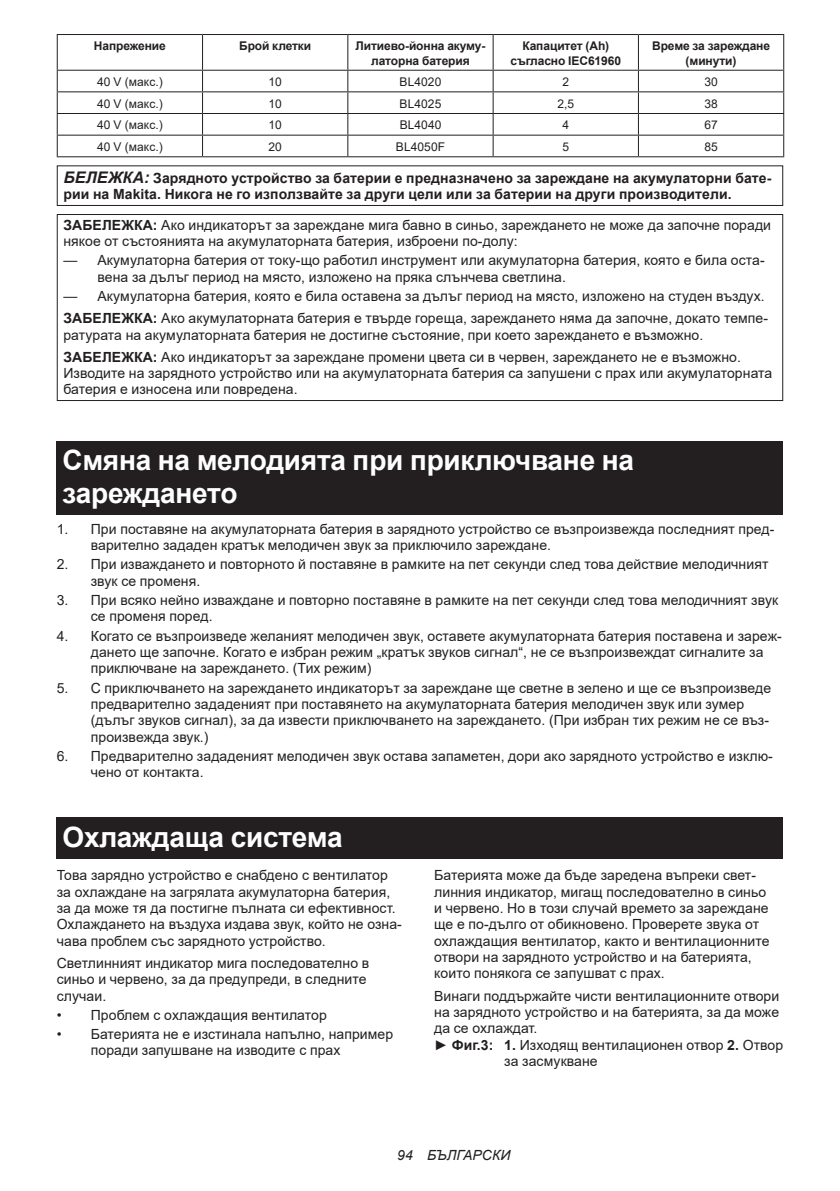
<style>
.page{position:relative;width:840px;height:1191px;background:#fff}
.page>*{position:absolute;margin:0;border:0;box-sizing:border-box;transform-origin:0 0}
.t1{font:700 28px/32.8px "Arial";letter-spacing:-.01em;color:#fff}
.t2{font:14px/16.4px "Arial";letter-spacing:.005em;color:#231f20}
.t3{font:700 14px/16.4px "Arial";letter-spacing:.005em;color:#231f20}
.t4{font:italic 14px "Arial";letter-spacing:.005em;color:#231f20}
.t5{font:700 12px/14px "Arial";letter-spacing:-.01em;color:#231f20;text-align:center}
.t6{font:12px "Arial";letter-spacing:.005em;color:#231f20}
.s1{font-style:italic;font-size:16px}
.s2{font-weight:700}
</style>
<div class="page">
<hr style="left:57px;top:34px;width:145px;height:1px;background:#231f20">
<hr style="left:57px;top:35px;width:1px;height:35px;background:#231f20">
<hr style="left:202px;top:34px;width:145px;height:1px;background:#231f20">
<hr style="left:202px;top:35px;width:1px;height:35px;background:#231f20">
<hr style="left:347px;top:34px;width:146px;height:1px;background:#231f20">
<hr style="left:347px;top:35px;width:1px;height:35px;background:#231f20">
<hr style="left:493px;top:34px;width:145px;height:1px;background:#231f20">
<hr style="left:492px;top:35px;width:1px;height:35px;background:#231f20">
<hr style="left:638px;top:34px;width:145px;height:1px;background:#231f20">
<hr style="left:637px;top:35px;width:1px;height:35px;background:#231f20">
<hr style="left:782px;top:35px;width:1px;height:35px;background:#231f20">
<hr style="left:57px;top:70px;width:145px;height:1px;background:#231f20">
<hr style="left:202px;top:70px;width:145px;height:1px;background:#231f20">
<hr style="left:347px;top:70px;width:146px;height:1px;background:#231f20">
<hr style="left:493px;top:70px;width:145px;height:1px;background:#231f20">
<hr style="left:638px;top:70px;width:145px;height:1px;background:#231f20">
<hr style="left:57px;top:91px;width:145px;height:1px;background:#231f20">
<hr style="left:202px;top:91px;width:145px;height:1px;background:#231f20">
<hr style="left:347px;top:91px;width:146px;height:1px;background:#231f20">
<hr style="left:493px;top:91px;width:145px;height:1px;background:#231f20">
<hr style="left:638px;top:91px;width:145px;height:1px;background:#231f20">
<hr style="left:57px;top:113px;width:145px;height:1px;background:#231f20">
<hr style="left:202px;top:113px;width:145px;height:1px;background:#231f20">
<hr style="left:347px;top:113px;width:146px;height:1px;background:#231f20">
<hr style="left:493px;top:113px;width:145px;height:1px;background:#231f20">
<hr style="left:638px;top:113px;width:145px;height:1px;background:#231f20">
<hr style="left:57px;top:135px;width:145px;height:1px;background:#231f20">
<svg style="left:57px;top:71px;width:1px;height:85px"></svg>
<hr style="left:202px;top:135px;width:145px;height:1px;background:#231f20">
<svg style="left:202px;top:71px;width:1px;height:85px"></svg>
<hr style="left:347px;top:135px;width:146px;height:1px;background:#231f20">
<svg style="left:347px;top:71px;width:1px;height:85px"></svg>
<hr style="left:493px;top:135px;width:145px;height:1px;background:#231f20">
<svg style="left:492px;top:71px;width:1px;height:85px"></svg>
<hr style="left:638px;top:135px;width:145px;height:1px;background:#231f20">
<svg style="left:637px;top:71px;width:1px;height:85px"></svg>
<hr style="left:57px;top:156px;width:145px;height:1px;background:#231f20">
<hr style="left:202px;top:156px;width:145px;height:1px;background:#231f20">
<hr style="left:347px;top:156px;width:146px;height:1px;background:#231f20">
<hr style="left:493px;top:156px;width:145px;height:1px;background:#231f20">
<hr style="left:638px;top:156px;width:145px;height:1px;background:#231f20">
<div style="left:57px;top:165px;width:725px;height:41px;border:1px solid #231f20"></div>
<div style="left:57px;top:214px;width:725px;height:187px;border:1px solid #231f20"></div>
<div style="left:57px;top:441px;width:725px;height:73px;background:#231f20"></div>
<div style="left:57px;top:817px;width:725px;height:41px;background:#231f20"></div>
<p class="t5" style="left:94px;top:39px;width:73px">Напрежение</p>
<p class="t5" style="left:239px;top:39px;width:74px">Брой клетки</p>
<p class="t5" style="left:355px;top:39px;width:131px">Литиево-йонна акуму&shy;латорна батерия</p>
<p class="t5" style="left:510px;top:39px;width:112px">Капацитет (Ah) съгласно IEC61960</p>
<p class="t5" style="left:651px;top:39px;width:119px">Време за зареждане (минути)</p>
<p class="t6" style="left:97px;top:74px;width:67px">40 V (макс.)</p>
<p class="t6" style="left:268px;top:74px;width:15px">10</p>
<p class="t6" style="left:399px;top:74px;width:43px">BL4020</p>
<p class="t6" style="left:562px;top:74px;width:8px">2</p>
<p class="t6" style="left:704px;top:74px;width:15px">30</p>
<p class="t6" style="left:97px;top:95px;width:67px">40 V (макс.)</p>
<p class="t6" style="left:268px;top:95px;width:15px">10</p>
<p class="t6" style="left:399px;top:95px;width:43px">BL4025</p>
<p class="t6" style="left:557px;top:95px;width:18px">2,5</p>
<p class="t6" style="left:704px;top:95px;width:15px">38</p>
<p class="t6" style="left:97px;top:117px;width:67px">40 V (макс.)</p>
<p class="t6" style="left:268px;top:117px;width:15px">10</p>
<p class="t6" style="left:399px;top:117px;width:43px">BL4040</p>
<p class="t6" style="left:562px;top:117px;width:8px">4</p>
<p class="t6" style="left:704px;top:117px;width:15px">67</p>
<p class="t6" style="left:97px;top:139px;width:67px">40 V (макс.)</p>
<p class="t6" style="left:268px;top:139px;width:15px">20</p>
<p class="t6" style="left:396px;top:139px;width:51px">BL4050F</p>
<p class="t6" style="left:562px;top:139px;width:8px">5</p>
<p class="t6" style="left:704px;top:139px;width:15px">85</p>
<p class="t3" style="left:63px;top:170px;width:709px"><span class="s1">БЕЛЕЖКА:</span> Зарядното устройство за батерии е предназначено за зареждане на акумулаторни бате&shy;рии на Makita. Никога не го използвайте за други цели или за батерии на други производители.</p>
<p class="t2" style="left:63px;top:217px;width:708px"><span class="s2">ЗАБЕЛЕЖКА:</span> Ако индикаторът за зареждане мига бавно в синьо, зареждането не може да започне поради някое от състоянията на акумулаторната батерия, изброени по-долу:</p>
<p class="t2" style="left:97px;top:252px;width:668px;text-indent:-34px">— Акумулаторна батерия от току-що работил инструмент или акумулаторна батерия, която е била оста&shy;вена за дълъг период на място, изложено на пряка слънчева светлина.</p>
<p class="t2" style="left:63px;top:285px;width:705px;line-height:22px">— Акумулаторна батерия, която е била оставена за дълъг период на място, изложено на студен въздух.<br><span class="s2">ЗАБЕЛЕЖКА:</span> Ако акумулаторната батерия е твърде гореща, зареждането няма да започне, докато темпе-</p>
<p class="t2" style="left:63px;top:323px;width:678px;line-height:22px">ратурата на акумулаторната батерия не достигне състояние, при което зареждането е възможно.<br><span class="s2">ЗАБЕЛЕЖКА:</span> Ако индикаторът за зареждане промени цвета си в червен, зареждането не е възможно.</p>
<p class="t2" style="left:63px;top:365px;width:710px">Изводите на зарядното устройство или на акумулаторната батерия са запушени с прах или акумулаторната батерия е износена или повредена.</p>
<h1 class="t1" style="left:62px;top:444px;width:573px">Смяна на мелодията при приключване на зареждането</h1>
<p class="t2" style="left:91px;top:520px;width:684px;text-indent:-34px">1. При поставяне на акумулаторната батерия в зарядното устройство се възпроизвежда последният пред&shy;варително зададен кратък мелодичен звук за приключило зареждане.</p>
<p class="t2" style="left:91px;top:556px;width:678px;text-indent:-34px">2. При изваждането и повторното й поставяне в рамките на пет секунди след това действие мелодичният звук се променя.</p>
<p class="t2" style="left:91px;top:592px;width:688px;text-indent:-34px">3. При всяко нейно изваждане и повторно поставяне в рамките на пет секунди след това мелодичният звук се променя поред.</p>
<p class="t2" style="left:91px;top:627px;width:692px;text-indent:-34px">4. Когато се възпроизведе желаният мелодичен звук, оставете акумулаторната батерия поставена и зареж&shy;дането ще започне. Когато е избран режим „кратък звуков сигнал“, не се възпроизвеждат сигналите за приключване на зареждането. (Тих режим)</p>
<p class="t2" style="left:91px;top:679px;width:681px;text-indent:-34px">5. С приключването на зареждането индикаторът за зареждане ще светне в зелено и ще се възпроизведе предварително зададеният при поставянето на акумулаторната батерия мелодичен звук или зумер (дълъг звуков сигнал), за да извести приключването на зареждането. (При избран тих режим не се въз&shy;произвежда звук.)</p>
<p class="t2" style="left:91px;top:747px;width:683px;text-indent:-34px">6. Предварително зададеният мелодичен звук остава запаметен, дори ако зарядното устройство е изклю&shy;чено от контакта.</p>
<h1 class="t1" style="left:62px;top:821px;width:281px">Охлаждаща система</h1>
<p class="t2" style="left:57px;top:867px;width:346px">Това зарядно устройство е снабдено с вентилатор за охлаждане на загрялата акумулаторна батерия, за да може тя да постигне пълната си ефективност.<br>Охлаждането на въздуха издава звук, който не озна&shy;чава проблем със зарядното устройство.</p>
<p class="t2" style="left:57px;top:954px;width:314px">Светлинният индикатор мига последователно в синьо и червено, за да предупреди, в следните случаи.</p>
<p class="t2" style="left:57px;top:1006px;width:271px">• Проблем с охлаждащия вентилатор</p>
<p class="t2" style="left:91px;top:1025px;width:304px;text-indent:-34px">• Батерията не е изстинала напълно, например поради запушване на изводите с прах</p>
<p class="t2" style="left:434px;top:867px;width:337px">Батерията може да бъде заредена въпреки свет&shy;линния индикатор, мигащ последователно в синьо и червено. Но в този случай времето за зареждане ще е по-дълго от обикновено. Проверете звука от охлаждащия вентилатор, както и вентилационните отвори на зарядното устройство и на батерията, които понякога се запушват с прах.</p>
<p class="t2" style="left:434px;top:987px;width:346px">Винаги поддържайте чисти вентилационните отвори</p>
<p class="t2" style="left:434px;top:1003px;width:346px">на зарядното устройство и на батерията, за да може</p>
<p class="t2" style="left:434px;top:1020px;width:105px">да се охлаждат.</p>
<p class="t2" style="left:434px;top:1036px;width:350px">► <span class="s2">Фиг.3: 1.</span> Изходящ вентилационен отвор <span class="s2">2.</span> Отвор</p>
<p class="t2" style="left:504px;top:1052px;width:95px">за засмукване</p>
<p class="t4" style="left:397px;top:1146px;width:115px">94 БЪЛГАРСКИ</p>
</div>
